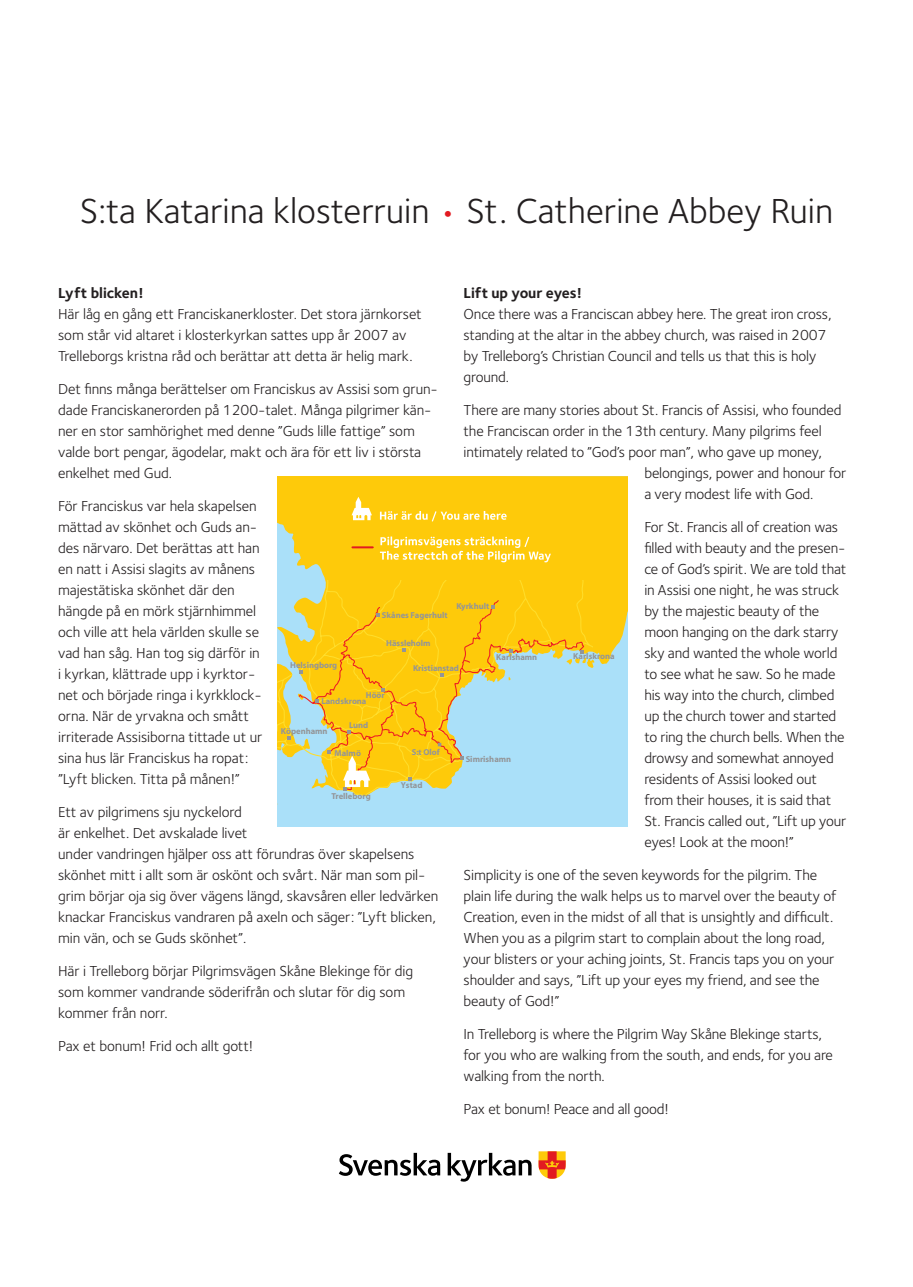
<style>
.page{position:relative;width:913px;height:1287px;background:#fff}
.page>*{position:absolute;margin:0;border:0;box-sizing:border-box;transform-origin:0 0}
.t1{font:36px "Foundry Sterling";color:#231f20}
.t2{font:15px/21px "Foundry Sterling";letter-spacing:-.01em;color:#231f20}
.t3{font:700 15px "Foundry Sterling";letter-spacing:-.01em;color:#231f20}
.t4{font:700 8.6px "Myriad";color:#939598}
.s1{color:#e21a21}
</style>
<div class="page">
<div style="left:277px;top:476px;width:350px;height:350px;background:#aae0f9"></div>
<div style="left:277px;top:476px;width:350px;height:189px;background:#feca0a"></div>
<svg style="left:277px;top:581px;width:316px;height:216px"></svg>
<svg style="left:298px;top:599px;width:287px;height:192px"></svg>
<svg style="left:403px;top:648px;width:3px;height:4px"></svg>
<svg style="left:347px;top:730px;width:4px;height:4px"></svg>
<svg style="left:441px;top:673px;width:3px;height:4px"></svg>
<svg style="left:509px;top:649px;width:4px;height:3px"></svg>
<svg style="left:408px;top:777px;width:3px;height:4px"></svg>
<svg style="left:277px;top:657px;width:41px;height:148px"></svg>
<svg style="left:566px;top:650px;width:28px;height:18px"></svg>
<svg style="left:393px;top:699px;width:48px;height:47px;background:#fcbe0d"></svg>
<svg style="left:381px;top:688px;width:4px;height:3px"></svg>
<svg style="left:376px;top:614px;width:4px;height:3px"></svg>
<svg style="left:351px;top:497px;width:21px;height:23px"></svg>
<hr style="left:352px;top:546px;width:21px;height:2px;background:#e21a21">
<svg style="left:380px;top:511px;width:127px;height:11px"></svg>
<svg style="left:380px;top:536px;width:171px;height:26px;background:#fed643"></svg>
<svg style="left:339px;top:1153px;width:101px;height:23px"></svg>
<svg style="left:448px;top:1153px;width:83px;height:29px"></svg>
<svg style="left:538px;top:1151px;width:28px;height:28px"></svg>
<svg style="left:343px;top:756px;width:27px;height:35px"></svg>
<h1 class="t1" style="left:80px;top:186px;width:755px">S:ta Katarina klosterruin <span class="s1">•</span> St. Catherine Abbey Ruin</h1>
<p class="t3" style="left:58px;top:282px;width:87px">Lyft blicken!</p>
<p class="t2" style="left:58px;top:303px;width:365px">Här låg en gång ett Franciskanerkloster. Det stora järnkorset som står vid altaret i klosterkyrkan sattes upp år 2007 av<br>Trelleborgs kristna råd och berättar att detta är helig mark.</p>
<p class="t2" style="left:58px;top:378px;width:381px">Det finns många berättelser om Franciskus av Assisi som grun&shy;dade Franciskanerorden på 1200-talet. Många pilgrimer kän&shy;ner en stor samhörighet med denne ”Guds lille fattige” som valde bort pengar, ägodelar, makt och ära för ett liv i största enkelhet med Gud.</p>
<p class="t2" style="left:58px;top:495px;width:206px">För Franciskus var hela skapelsen mättad av skönhet och Guds an&shy;des närvaro. Det berättas att han en natt i Assisi slagits av månens majestätiska skönhet där den hängde på en mörk stjärnhimmel och ville att hela världen skulle se vad han såg. Han tog sig därför in i kyrkan, klättrade upp i kyrktor&shy;net och började ringa i kyrkklock&shy;orna. När de yrvakna och smått irriterade Assisiborna tittade ut ur sina hus lär Franciskus ha ropat: ”Lyft blicken. Titta på månen!”</p>
<p class="t2" style="left:58px;top:801px;width:382px">Ett av pilgrimens sju nyckelord<br>är enkelhet. Det avskalade livet<br>under vandringen hjälper oss att förundras över skapelsens skönhet mitt i allt som är oskönt och svårt. När man som pil&shy;grim börjar oja sig över vägens längd, skavsåren eller ledvärken knackar Franciskus vandraren på axeln och säger: ”Lyft blicken, min vän, och se Guds skönhet”.</p>
<p class="t2" style="left:58px;top:960px;width:356px">Här i Trelleborg börjar Pilgrimsvägen Skåne Blekinge för dig som kommer vandrande söderifrån och slutar för dig som kommer från norr.</p>
<p class="t2" style="left:58px;top:1035px;width:197px">Pax et bonum! Frid och allt gott!</p>
<p class="t3" style="left:463px;top:282px;width:120px">Lift up your eyes!</p>
<p class="t2" style="left:463px;top:303px;width:369px">Once there was a Franciscan abbey here. The great iron cross, standing at the altar in the abbey church, was raised in 2007 by Trelleborg’s Christian Council and tells us that this is holy ground.</p>
<p class="t2" style="left:463px;top:399px;width:379px">There are many stories about St. Francis of Assisi, who founded</p>
<p class="t2" style="left:463px;top:420px;width:360px">the Franciscan order in the 13th century. Many pilgrims feel</p>
<p class="t2" style="left:463px;top:441px;width:360px">intimately related to ”God’s poor man”, who gave up money,</p>
<p class="t2" style="left:644px;top:462px;width:203px">belongings, power and honour for</p>
<p class="t2" style="left:644px;top:483px;width:171px">a very modest life with God.</p>
<p class="t2" style="left:644px;top:516px;width:203px">For St. Francis all of creation was filled with beauty and the presen&shy;ce of God’s spirit. We are told that in Assisi one night, he was struck by the majestic beauty of the moon hanging on the dark starry sky and wanted the whole world to see what he saw. So he made his way into the church, climbed up the church tower and started to ring the church bells. When the drowsy and somewhat annoyed residents of Assisi looked out from their houses, it is said that<br>St. Francis called out, ”Lift up your eyes! Look at the moon!”</p>
<p class="t2" style="left:463px;top:864px;width:374px">Simplicity is one of the seven keywords for the pilgrim. The plain life during the walk helps us to marvel over the beauty of Creation, even in the midst of all that is unsightly and difficult.<br>When you as a pilgrim start to complain about the long road, your blisters or your aching joints, St. Francis taps you on your shoulder and says, ”Lift up your eyes my friend, and see the beauty of God!”</p>
<p class="t2" style="left:463px;top:1023px;width:371px">In Trelleborg is where the Pilgrim Way Skåne Blekinge starts, for you who are walking from the south, and ends, for you are walking from the north.</p>
<p class="t2" style="left:463px;top:1098px;width:207px">Pax et bonum! Peace and all good!</p>
<p class="t4" style="left:456px;top:602px;width:34px">Kyrkhult</p>
<p class="t4" style="left:382px;top:610px;width:67px">Skånes Fagerhult</p>
<p class="t4" style="left:386px;top:639px;width:46px">Hässleholm</p>
<p class="t4" style="left:496px;top:652px;width:42px">Karlshamn</p>
<p class="t4" style="left:573px;top:652px;width:43px">Karlskrona</p>
<p class="t4" style="left:290px;top:660px;width:49px">Helsingborg</p>
<p class="t4" style="left:413px;top:664px;width:48px">Kristianstad</p>
<p class="t4" style="left:366px;top:691px;width:21px">Höör</p>
<p class="t4" style="left:321px;top:697px;width:47px">Landskrona</p>
<p class="t4" style="left:349px;top:721px;width:21px">Lund</p>
<p class="t4" style="left:281px;top:727px;width:48px">Köpenhamn</p>
<p class="t4" style="left:412px;top:747px;width:30px">S:t Olof</p>
<p class="t4" style="left:334px;top:748px;width:28px">Malmö</p>
<p class="t4" style="left:331px;top:791px;width:41px">Trelleborg</p>
<p class="t4" style="left:466px;top:754px;width:47px">Simrishamn</p>
<p class="t4" style="left:401px;top:781px;width:23px">Ystad</p>
</div>
